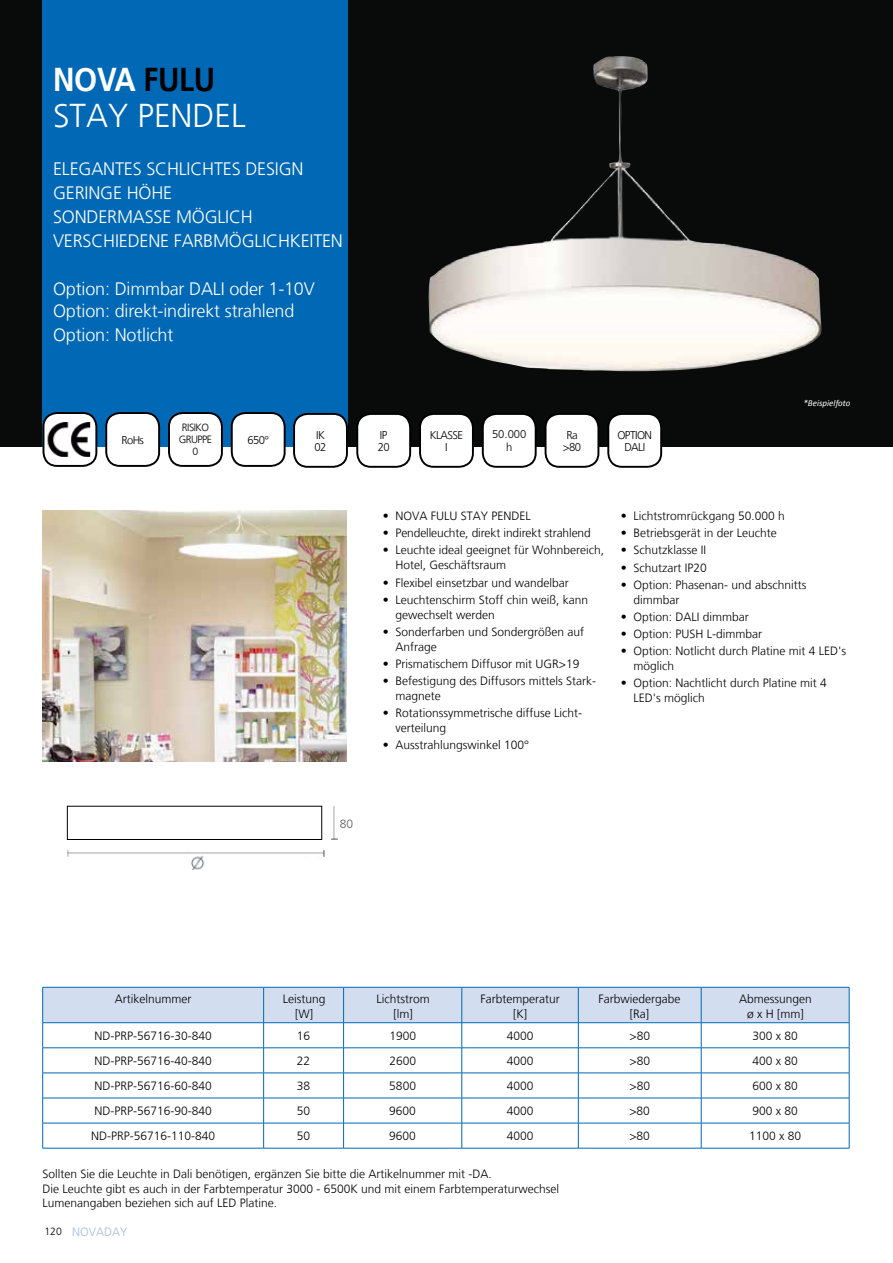
<style>
.page{position:relative;width:893px;height:1263px;background:#fff}
.page>*{position:absolute;margin:0;border:0;box-sizing:border-box;transform-origin:0 0}
.t1{font:300 33px/36px "Frutiger LT";color:#fff}
.t2{font:300 18px/24px "Frutiger LT";letter-spacing:-.01em;color:#fff}
.t3{font:300 12px/15px "Frutiger LT";color:#000}
.t4{font:300 12px "Frutiger LT";color:#a2bbe1}
.t5{font:300 12px "Frutiger LT";color:#5c5b60}
.t6{font:300 11.25px/12px "Frutiger LT";letter-spacing:-.05em;color:#000;text-align:center}
.t7{font:300 10.5px/12px "Frutiger LT";letter-spacing:-.05em;color:#000;text-align:center}
.t8{font:italic 9px "Calibri";color:#fff}
.s1{font-weight:700}
.s2{font-weight:700;color:#000}
.s3{font-size:10.5px;color:#000}
</style>
<div class="page">
<div style="left:0;top:0;width:893px;height:446px;background:#090b0b"></div>
<div style="left:43px;top:0;width:305px;height:446px;background:#0068b5"></div>
<img style="left:43px;top:510px;width:304px;height:251px">
<img style="left:67px;top:850px;width:258px;height:7px">
<img style="left:331px;top:807px;width:7px;height:33px">
<img style="left:184px;top:855px;width:26px;height:14px">
<svg style="left:42px;top:988px;width:808px;height:160px"></svg>
<hr style="left:43px;top:1148px;width:221px;height:1px;background:#0068b5">
<hr style="left:264px;top:1148px;width:80px;height:1px;background:#0068b5">
<hr style="left:344px;top:1148px;width:118px;height:1px;background:#0068b5">
<hr style="left:462px;top:1148px;width:116px;height:1px;background:#0068b5">
<hr style="left:578px;top:1148px;width:123px;height:1px;background:#0068b5">
<hr style="left:701px;top:1148px;width:148px;height:1px;background:#0068b5">
<hr style="left:43px;top:987px;width:221px;height:1px;background:#0068b5">
<hr style="left:42px;top:987px;width:1px;height:35px;background:#0068b5">
<hr style="left:264px;top:987px;width:80px;height:1px;background:#0068b5">
<hr style="left:263px;top:987px;width:1px;height:35px;background:#0068b5">
<hr style="left:344px;top:987px;width:118px;height:1px;background:#0068b5">
<hr style="left:343px;top:987px;width:1px;height:35px;background:#0068b5">
<hr style="left:462px;top:987px;width:116px;height:1px;background:#0068b5">
<hr style="left:462px;top:987px;width:1px;height:35px;background:#0068b5">
<hr style="left:578px;top:987px;width:123px;height:1px;background:#0068b5">
<hr style="left:578px;top:987px;width:1px;height:35px;background:#0068b5">
<hr style="left:701px;top:987px;width:148px;height:1px;background:#0068b5">
<hr style="left:701px;top:987px;width:1px;height:35px;background:#0068b5">
<hr style="left:849px;top:987px;width:1px;height:35px;background:#0068b5">
<hr style="left:43px;top:1022px;width:221px;height:1px;background:#0068b5">
<hr style="left:264px;top:1022px;width:80px;height:1px;background:#0068b5">
<hr style="left:344px;top:1022px;width:118px;height:1px;background:#0068b5">
<hr style="left:462px;top:1022px;width:116px;height:1px;background:#0068b5">
<hr style="left:578px;top:1022px;width:123px;height:1px;background:#0068b5">
<hr style="left:701px;top:1022px;width:148px;height:1px;background:#0068b5">
<img style="left:428px;top:56px;width:394px;height:315px">
<div style="left:67px;top:806px;width:255px;height:34px;border:1px solid #000"></div>
<div style="left:420px;top:414px;width:53px;height:53px;background:#fff;border-radius:14px"></div>
<div style="left:419px;top:413px;width:55px;height:55px;border:2px solid #000;border-radius:14px"></div>
<div style="left:169px;top:413px;width:53px;height:53px;background:#fff;border-radius:14px"></div>
<div style="left:168px;top:412px;width:55px;height:55px;border:2px solid #000;border-radius:14px"></div>
<div style="left:546px;top:414px;width:52px;height:53px;background:#fff;border-radius:14px"></div>
<div style="left:545px;top:413px;width:54px;height:55px;border:2px solid #000;border-radius:14px"></div>
<div style="left:483px;top:414px;width:53px;height:53px;background:#fff;border-radius:14px"></div>
<div style="left:482px;top:413px;width:55px;height:55px;border:2px solid #000;border-radius:14px"></div>
<div style="left:608px;top:414px;width:53px;height:53px;background:#fff;border-radius:14px"></div>
<div style="left:607px;top:413px;width:55px;height:55px;border:2px solid #000;border-radius:14px"></div>
<div style="left:357px;top:414px;width:53px;height:53px;background:#fff;border-radius:14px"></div>
<div style="left:356px;top:413px;width:55px;height:55px;border:2px solid #000;border-radius:14px"></div>
<div style="left:43px;top:413px;width:53px;height:53px;background:#fff;border-radius:14px"></div>
<img style="left:47px;top:422px;width:43px;height:35px">
<div style="left:43px;top:412px;width:54px;height:55px;border:2px solid #000;border-radius:14px"></div>
<div style="left:106px;top:413px;width:53px;height:53px;background:#fff;border-radius:14px"></div>
<div style="left:105px;top:412px;width:55px;height:55px;border:2px solid #000;border-radius:14px"></div>
<div style="left:232px;top:413px;width:53px;height:53px;background:#fff;border-radius:14px"></div>
<div style="left:231px;top:412px;width:55px;height:55px;border:2px solid #000;border-radius:14px"></div>
<div style="left:294px;top:414px;width:53px;height:53px;background:#fff;border-radius:14px"></div>
<div style="left:293px;top:413px;width:55px;height:55px;border:2px solid #000;border-radius:14px"></div>
<h1 class="t1" style="left:53px;top:62px;width:194px"><span class="s1">NOVA</span> <span class="s2">FULU<br></span>STAY PENDEL</h1>
<h2 class="t2" style="left:53px;top:157px;width:291px">ELEGANTES SCHLICHTES DESIGN<br>GERINGE HÖHE<br>SONDERMASSE MÖGLICH<br>VERSCHIEDENE FARBMÖGLICHKEITEN</h2>
<h2 class="t2" style="left:53px;top:277px;width:263px;line-height:23.2px">Option: Dimmbar DALI oder 1-10V<br>Option: direkt-indirekt strahlend<br>Option: Notlicht</h2>
<p class="t7" style="left:179px;top:422px;width:35px">RISIKO<br>GRUPPE<br>0</p>
<p class="t6" style="left:563px;top:429px;width:20px">Ra &gt;80</p>
<p class="t6" style="left:492px;top:427px;width:36px;line-height:13.5px">50.000 h</p>
<p class="t6" style="left:617px;top:429px;width:36px">OPTION<br>DALI</p>
<p class="t6" style="left:430px;top:429px;width:35px">KLASSE<br>I</p>
<p class="t6" style="left:121px;top:434px;width:24px">RoHs</p>
<p class="t6" style="left:247px;top:434px;width:23px">650°</p>
<p class="t6" style="left:315px;top:429px;width:13px;text-align:left">IK<br>02</p>
<p class="t6" style="left:378px;top:429px;width:13px;text-align:left">IP<br>20</p>
<p class="t8" style="left:803px;top:397px;width:49px">*Beispielfoto</p>
<p class="t5" style="left:340px;top:817px;width:15px">80</p>
<p class="t3" style="left:383px;top:509px;width:150px">• NOVA FULU STAY PENDEL</p>
<p class="t3" style="left:383px;top:526px;width:210px">• Pendelleuchte, direkt indirekt strahlend</p>
<p class="t3" style="left:395px;top:543px;width:210px;text-indent:-13px">• Leuchte ideal geeignet für Wohnbereich,<br>Hotel, Geschäftsraum</p>
<p class="t3" style="left:383px;top:575px;width:188px">• Flexibel einsetzbar und wandelbar</p>
<p class="t3" style="left:395px;top:592px;width:194px;text-indent:-13px">• Leuchtenschirm Stoff chin weiß, kann gewechselt werden</p>
<p class="t3" style="left:395px;top:624px;width:190px;text-indent:-13px">• Sonderfarben und Sondergrößen auf<br>Anfrage</p>
<p class="t3" style="left:383px;top:656px;width:198px">• Prismatischem Diffusor mit UGR&gt;19</p>
<p class="t3" style="left:395px;top:674px;width:202px;text-indent:-13px">• Befestigung des Diffusors mittels Stark&shy;magnete</p>
<p class="t3" style="left:395px;top:706px;width:188px;text-indent:-13px">• Rotationssymmetrische diffuse Licht&shy;verteilung</p>
<p class="t3" style="left:383px;top:738px;width:148px">• Ausstrahlungswinkel 100°</p>
<p class="t3" style="left:621px;top:509px;width:166px">• Lichtstromrückgang 50.000 h</p>
<p class="t3" style="left:621px;top:526px;width:158px">• Betriebsgerät in der Leuchte</p>
<p class="t3" style="left:621px;top:543px;width:87px">• Schutzklasse II</p>
<p class="t3" style="left:621px;top:560px;width:88px">• Schutzart IP20</p>
<p class="t3" style="left:634px;top:577px;width:174px;text-indent:-13px">• Option: Phasenan- und abschnitts dimmbar</p>
<p class="t3" style="left:621px;top:609px;width:130px">• Option: DALI dimmbar</p>
<p class="t3" style="left:621px;top:626px;width:143px">• Option: PUSH L-dimmbar</p>
<p class="t3" style="left:634px;top:644px;width:214px;text-indent:-13px">• Option: Notlicht durch Platine mit 4 LED's möglich</p>
<p class="t3" style="left:634px;top:676px;width:195px;text-indent:-13px">• Option: Nachtlicht durch Platine mit 4<br>LED's möglich</p>
<p class="t3" style="left:115px;top:992px;width:78px">Artikelnummer</p>
<p class="t3" style="left:283px;top:992px;width:44px;line-height:14.4px;text-align:center">Leistung [W]</p>
<p class="t3" style="left:376px;top:992px;width:55px;line-height:14.4px;text-align:center">Lichtstrom [lm]</p>
<p class="t3" style="left:480px;top:992px;width:81px;line-height:14.4px;text-align:center">Farbtemperatur [K]</p>
<p class="t3" style="left:598px;top:992px;width:84px;line-height:14.4px;text-align:center">Farbwiedergabe [Ra]</p>
<p class="t3" style="left:739px;top:992px;width:74px;line-height:14.4px;text-align:center">Abmessungen ø x H [mm]</p>
<p class="t3" style="left:94px;top:1028px;width:119px">ND-PRP-56716-30-840</p>
<p class="t3" style="left:297px;top:1028px;width:15px">16</p>
<p class="t3" style="left:389px;top:1028px;width:28px">1900</p>
<p class="t3" style="left:507px;top:1028px;width:28px">4000</p>
<p class="t3" style="left:629px;top:1028px;width:22px">&gt;80</p>
<p class="t3" style="left:752px;top:1028px;width:47px">300 x 80</p>
<p class="t3" style="left:94px;top:1053px;width:119px">ND-PRP-56716-40-840</p>
<p class="t3" style="left:297px;top:1053px;width:15px">22</p>
<p class="t3" style="left:389px;top:1053px;width:28px">2600</p>
<p class="t3" style="left:507px;top:1053px;width:28px">4000</p>
<p class="t3" style="left:629px;top:1053px;width:22px">&gt;80</p>
<p class="t3" style="left:752px;top:1053px;width:47px">400 x 80</p>
<p class="t3" style="left:94px;top:1078px;width:119px">ND-PRP-56716-60-840</p>
<p class="t3" style="left:297px;top:1078px;width:15px">38</p>
<p class="t3" style="left:389px;top:1078px;width:28px">5800</p>
<p class="t3" style="left:507px;top:1078px;width:28px">4000</p>
<p class="t3" style="left:629px;top:1078px;width:22px">&gt;80</p>
<p class="t3" style="left:752px;top:1078px;width:47px">600 x 80</p>
<p class="t3" style="left:94px;top:1103px;width:119px">ND-PRP-56716-90-840</p>
<p class="t3" style="left:297px;top:1103px;width:15px">50</p>
<p class="t3" style="left:389px;top:1103px;width:28px">9600</p>
<p class="t3" style="left:507px;top:1103px;width:28px">4000</p>
<p class="t3" style="left:629px;top:1103px;width:22px">&gt;80</p>
<p class="t3" style="left:752px;top:1103px;width:47px">900 x 80</p>
<p class="t3" style="left:91px;top:1128px;width:126px">ND-PRP-56716-110-840</p>
<p class="t3" style="left:297px;top:1128px;width:15px">50</p>
<p class="t3" style="left:389px;top:1128px;width:28px">9600</p>
<p class="t3" style="left:507px;top:1128px;width:28px">4000</p>
<p class="t3" style="left:629px;top:1128px;width:22px">&gt;80</p>
<p class="t3" style="left:749px;top:1128px;width:54px">1100 x 80</p>
<p class="t3" style="left:43px;top:1167px;width:518px;line-height:14.4px">Sollten Sie die Leuchte in Dali benötigen, ergänzen Sie bitte die Artikelnummer mit -DA.<br>Die Leuchte gibt es auch in der Farbtemperatur 3000 - 6500K und mit einem Farbtemperaturwechsel<br>Lumenangaben beziehen sich auf LED Platine.</p>
<p class="t4" style="left:44px;top:1225px;width:85px"><span class="s3">120</span> NOVADAY</p>
</div>
